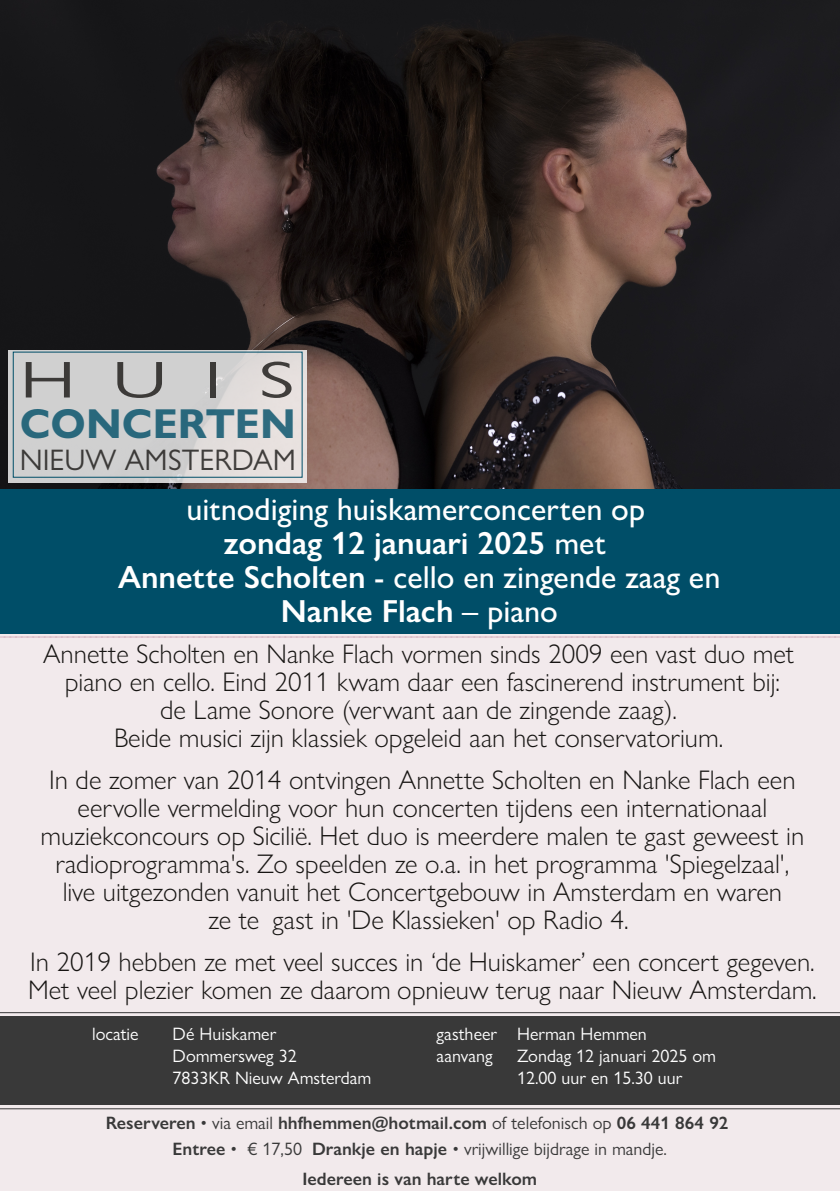
<style>
.page{position:relative;width:840px;height:1191px;background:#fff}
.page>*{position:absolute;margin:0;border:0;box-sizing:border-box;transform-origin:0 0}
.t1{font:52px "Gill Sans Nova";color:rgb(23 21 19/.8);scale:1.5 1}
.t2{font:700 42px "Gill Sans Nova";color:rgb(0 78 104/.8)}
.t3{font:500 32px/34px "Gill Sans Nova";color:#fff;text-align:center}
.t4{font:29.8px "Gill Sans Nova";color:rgb(23 21 19/.8)}
.t5{font:300 27px/28px "Gill Sans Nova";color:#171513;text-align:center}
.t6{font:600 18px/26px "Gill Sans Nova";letter-spacing:.005em;color:#393939;text-align:center}
.t7{font:18px/22px "Gill Sans Nova";color:#fff}
.s1{font-weight:600}
.s2{font-weight:400}
</style>
<div class="page">
<img style="left:0;top:0;width:839px;height:489px">
<div style="left:0;top:607px;width:839px;height:584px;background:#f2eaec"></div>
<div style="left:0;top:1015px;width:839px;height:89px;background:#393939"></div>
<hr style="left:0;top:1012px;width:839px;height:1px;background:#393939">
<hr style="left:0;top:1108px;width:839px;height:1px;background:#393939">
<div style="left:0;top:489px;width:839px;height:145px;background:#004e68"></div>
<svg style="left:0;top:636px;width:839px;height:1px"></svg>
<div style="left:8px;top:350px;width:298px;height:133px;background:#fff;opacity:.8"></div>
<h1 class="t1" style="left:20px;top:338px;width:185px">HUIS</h1>
<h2 class="t2" style="left:20px;top:390px;width:277px">CONCERTEN</h2>
<p class="t4" style="left:20px;top:436px;width:277px">NIEUW AMSTERDAM</p>
<p class="t3" style="left:118px;top:489px;width:603px">uitnodiging huiskamerconcerten op<br><span class="s1">zondag 12 januari 2025</span> met<br><span class="s1">Annette Scholten</span> - cello en zingende zaag en<br><span class="s1">Nanke Flach</span> – piano</p>
<p class="t5" style="left:43px;top:638px;width:751px">Annette Scholten en Nanke Flach vormen sinds 2009 een vast duo met piano en cello. Eind 2011 kwam daar een fascinerend instrument bĳ:<br>de Lame Sonore (verwant aan de zingende zaag).<br>Beide musici zĳn klassiek opgeleid aan het conservatorium.</p>
<p class="t5" style="left:41px;top:764px;width:764px">In de zomer van 2014 ontvingen Annette Scholten en Nanke Flach een eervolle vermelding voor hun concerten tĳdens een internationaal muziekconcours op Sicilië. Het duo is meerdere malen te gast geweest in radioprogramma's. Zo speelden ze o.a. in het programma 'Spiegelzaal', live uitgezonden vanuit het Concertgebouw in Amsterdam en waren<br>ze te gast in 'De Klassieken' op Radio 4.</p>
<p class="t5" style="left:28px;top:946px;width:789px;text-align:left">In 2019 hebben ze met veel succes in ‘de Huiskamer’ een concert gegeven.<br>Met veel plezier komen ze daarom opnieuw terug naar Nieuw Amsterdam.</p>
<p class="t7" style="left:92px;top:1021px;width:48px">locatie</p>
<p class="t7" style="left:172px;top:1021px;width:200px">Dé Huiskamer<br>Dommersweg 32<br>7833KR Nieuw Amsterdam</p>
<p class="t7" style="left:436px;top:1021px;width:212px">gastheer Herman Hemmen aanvang</p>
<p class="t7" style="left:516px;top:1043px;width:200px">Zondag 12 januari 2025 om<br>12.00 uur en 15.30 uur</p>
<p class="t6" style="left:106px;top:1108px;width:624px">Reserveren <span class="s2">• via email</span> hhfhemmen@hotmail.com <span class="s2">of telefonisch op</span> 06 441 864 92<br>Entree <span class="s2">• € 17,50</span> Drankje en hapje <span class="s2">• vrĳwillige bĳdrage in mandje.</span></p>
<p class="t6" style="left:302px;top:1164px;width:236px">Iedereen is van harte welkom</p>
</div>
